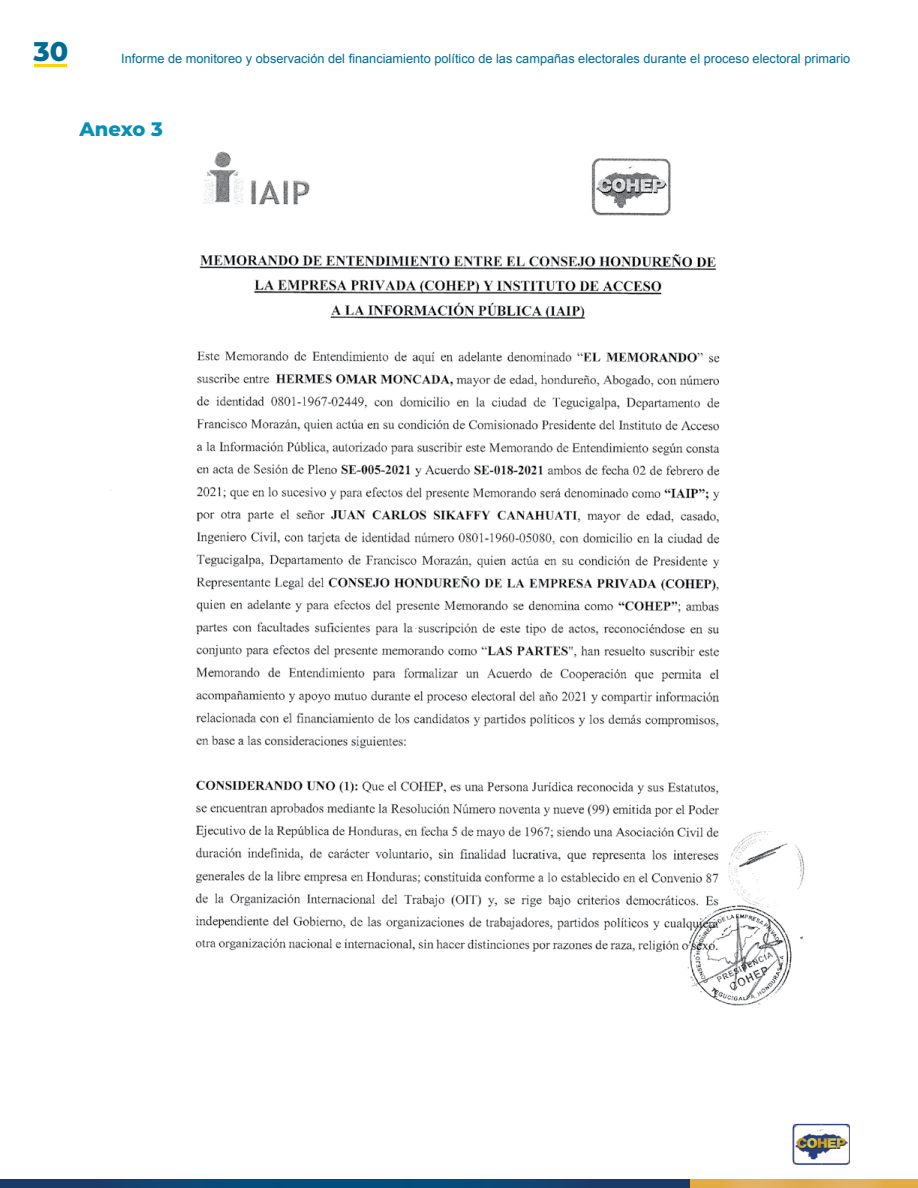
<style>
.page{position:relative;width:918px;height:1188px;background:#fff}
.page>*{position:absolute;margin:0;border:0;box-sizing:border-box;transform-origin:0 0}
.t1{font:800 27px "Montserrat";color:#006b94}
.t2{font:800 19.5px "Montserrat";letter-spacing:-.01em;color:#088fb8}
.t3{font:12.75px "Arial";color:#006b94}
</style>
<div class="page">
<img style="left:793px;top:1124px;width:57px;height:41px">
<img style="left:794px;top:1126px;width:54px;height:37px">
<img style="left:795px;top:1129px;width:53px;height:30px">
<img style="left:797px;top:1138px;width:49px;height:11px">
<svg style="left:689px;top:1179px;width:229px;height:9px;background:#e1ad54"></svg>
<svg style="left:0;top:1179px;width:689px;height:9px;background:#0e4472"></svg>
<hr style="left:34px;top:64px;width:34px;height:3px;background:#ffd10a">
<img style="left:110px;top:151px;width:695px;height:855px">
<h1 class="t1" style="left:34px;top:31px;width:36px">30</h1>
<p class="t3" style="left:121px;top:50px;width:731px">Informe de monitoreo y observación del financiamiento político de las campañas electorales durante el proceso electoral primario</p>
<h2 class="t2" style="left:80px;top:115px;width:85px">Anexo 3</h2>
</div>
